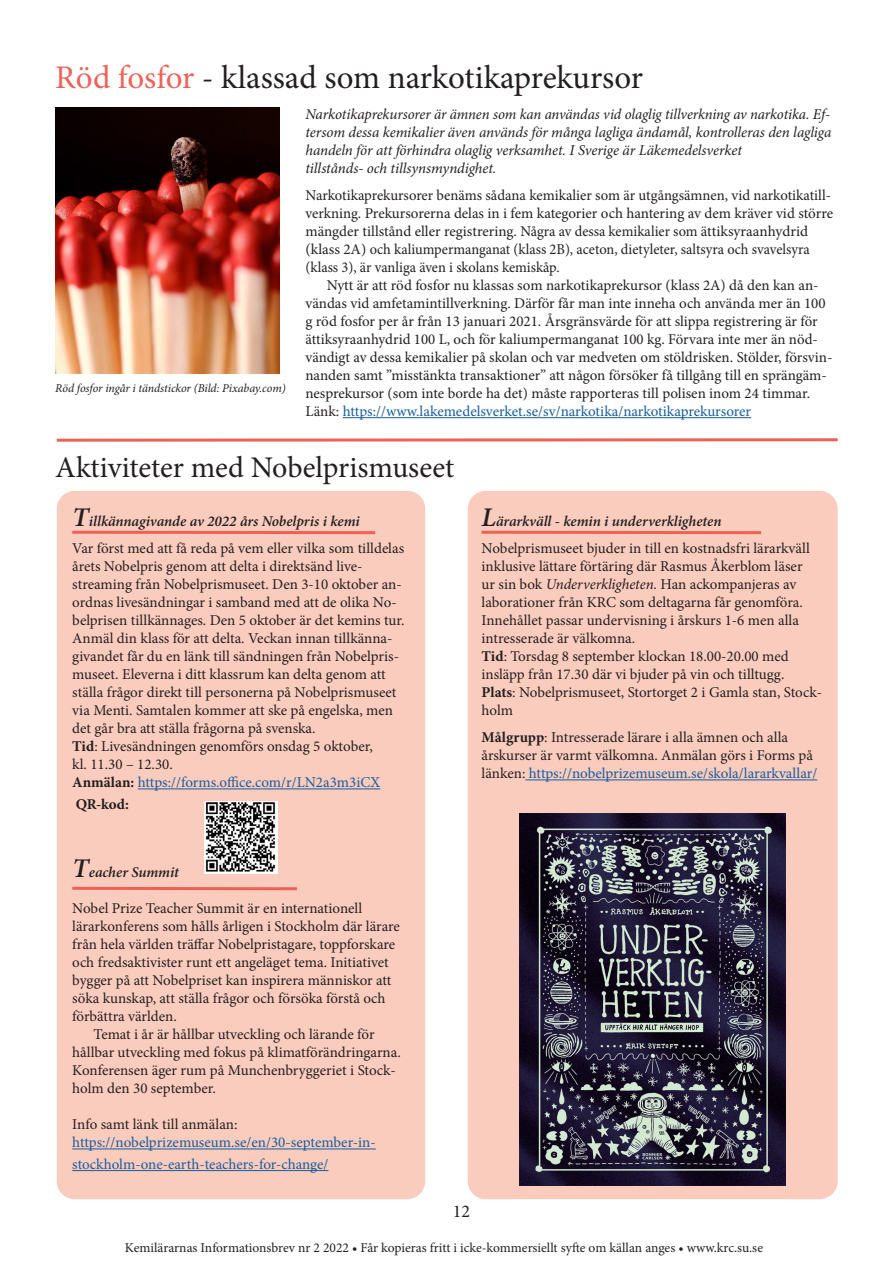
<style>
.page{position:relative;width:893px;height:1263px;background:#fff}
.page>*{position:absolute;margin:0;border:0;box-sizing:border-box;transform-origin:0 0}
.t1{font:33px "Minion Pro";letter-spacing:-.005em;color:#231f20}
.t2{font:30px "Minion Pro";letter-spacing:-.005em;color:#231f20}
.t3{font:18px "Minion Pro";color:#231f20}
.t4{font:15px/18px "Minion Pro";color:#231f20}
.t5{font:italic 15px/18px "Minion Pro";letter-spacing:-.005em;color:#231f20;text-align:justify}
.t6{font:15px/21.6px "Minion Pro";letter-spacing:-.005em;color:#175d9e}
.t7{font:italic 600 15px "Minion Pro";letter-spacing:-.005em;color:#231f20}
.t8{font:700 15px "Minion Pro";color:#231f20}
.t9{font:13.5px "Minion Pro";color:#231f20}
.t10{font:italic 12px "Minion Pro";letter-spacing:-.01em;color:#231f20}
.s1{color:#ef6156}
.s2{color:#231f20}
.s3{font-size:27px}
.s4{font-weight:700}
.s5{font-weight:700;color:#231f20}
.s6{font-style:italic}
.s7{color:#175d9e}
</style>
<div class="page">
<hr style="left:343px;top:417px;width:408px;height:1px;background:#175d9e">
<img style="left:55px;top:108px;width:225px;height:265px">
<div style="left:468px;top:491px;width:370px;height:708px;background:#faccbe;border-radius:18px"></div>
<div style="left:57px;top:491px;width:368px;height:708px;background:#faccbe;border-radius:18px"></div>
<hr style="left:138px;top:788px;width:242px;height:1px;background:#175d9e">
<hr style="left:72px;top:1148px;width:304px;height:1px;background:#175d9e">
<hr style="left:72px;top:1170px;width:256px;height:1px;background:#175d9e">
<hr style="left:525px;top:779px;width:292px;height:1px;background:#175d9e">
<img style="left:204px;top:801px;width:74px;height:72px">
<svg style="left:57px;top:438px;width:781px;height:4px"></svg>
<img style="left:520px;top:813px;width:266px;height:373px">
<hr style="left:72px;top:887px;width:225px;height:3px;background:#ef6156">
<hr style="left:482px;top:531px;width:279px;height:3px;background:#ef6156">
<hr style="left:72px;top:531px;width:303px;height:3px;background:#ef6156">
<p class="t1" style="left:55px;top:55px;width:589px"><span class="s1">Röd fosfor</span> - klassad som narkotikaprekursor</p>
<p class="t5" style="left:305px;top:105px;width:528px">Narkotikaprekursorer är ämnen som kan användas vid olaglig tillverkning av narkotika. Ef&shy;tersom dessa kemikalier även används för många lagliga ändamål, kontrolleras den lagliga handeln för att förhindra olaglig verksamhet. I Sverige är Läkemedelsverket</p>
<p class="t5" style="left:305px;top:159px;width:193px">tillstånds- och tillsynsmyndighet.</p>
<p class="t4" style="left:305px;top:186px;width:529px">Narkotikaprekursorer benäms sådana kemikalier som är utgångsämnen, vid narkotikatill&shy;verkning. Prekursorerna delas in i fem kategorier och hantering av dem kräver vid större mängder tillstånd eller registrering. Några av dessa kemikalier som ättiksyraanhydrid (klass 2A) och kaliumpermanganat (klass 2B), aceton, dietyleter, saltsyra och svavelsyra (klass 3), är vanliga även i skolans kemiskåp.</p>
<p class="t4" style="left:305px;top:276px;width:528px;text-indent:21px">Nytt är att röd fosfor nu klassas som narkotikaprekursor (klass 2A) då den kan an&shy;vändas vid amfetamintillverkning. Därför får man inte inneha och använda mer än 100 g röd fosfor per år från 13 januari 2021. Årsgränsvärde för att slippa registrering är för ättiksyraanhydrid 100 L, och för kaliumpermanganat 100 kg. Förvara inte mer än nöd&shy;vändigt av dessa kemikalier på skolan och var medveten om stöldrisken. Stölder, försvin&shy;nanden samt ”misstänkta transaktioner” att någon försöker få tillgång till en sprängäm&shy;nesprekursor (som inte borde ha det) måste rapporteras till polisen inom 24 timmar.</p>
<p class="t6" style="left:305px;top:401px;width:447px"><span class="s2">Länk:</span> https://www.lakemedelsverket.se/sv/narkotika/narkotikaprekursorer</p>
<p class="t10" style="left:55px;top:380px;width:232px">Röd fosfor ingår i tändstickor (Bild: Pixabay.com)</p>
<p class="t2" style="left:55px;top:447px;width:401px">Aktiviteter med Nobelprismuseet</p>
<p class="t7" style="left:72px;top:511px;width:289px"><span class="s3">T</span>illkännagivande av 2022 års Nobelpris i kemi</p>
<p class="t4" style="left:72px;top:540px;width:333px">Var först med att få reda på vem eller vilka som tilldelas årets Nobelpris genom att delta i direktsänd live-</p>
<p class="t4" style="left:72px;top:576px;width:334px">streaming från Nobelprismuseet. Den 3-10 oktober an&shy;ordnas livesändningar i samband med att de olika No&shy;belprisen tillkännages. Den 5 oktober är det kemins tur.<br>Anmäl din klass för att delta. Veckan innan tillkänna&shy;givandet får du en länk till sändningen från Nobelpris&shy;museet. Eleverna i ditt klassrum kan delta genom att ställa frågor direkt till personerna på Nobelprismuseet via Menti. Samtalen kommer att ske på engelska, men det går bra att ställa frågorna på svenska.</p>
<p class="t4" style="left:72px;top:738px;width:302px"><span class="s4">Tid</span>: Livesändningen genomförs onsdag 5 oktober,</p>
<p class="t4" style="left:72px;top:756px;width:102px">kl. 11.30 – 12.30.</p>
<p class="t6" style="left:72px;top:772px;width:309px"><span class="s5">Anmälan:</span> https://forms.office.com/r/LN2a3m3iCX</p>
<p class="t8" style="left:76px;top:794px;width:55px">QR-kod:</p>
<p class="t7" style="left:72px;top:862px;width:108px"><span class="s3">T</span>eacher Summit</p>
<p class="t4" style="left:72px;top:900px;width:329px">Nobel Prize Teacher Summit är en internationell lärarkonferens som hålls årligen i Stockholm där lärare från hela världen träffar Nobelpristagare, toppforskare och fredsaktivister runt ett angeläget tema. Initiativet bygger på att Nobelpriset kan inspirera människor att söka kunskap, att ställa frågor och försöka förstå och förbättra världen.</p>
<p class="t4" style="left:72px;top:1026px;width:330px;text-indent:21px">Temat i år är hållbar utveckling och lärande för hållbar utveckling med fokus på klimatförändringarna.<br>Konferensen äger rum på Munchenbryggeriet i Stock&shy;holm den 30 september.</p>
<p class="t4" style="left:72px;top:1116px;width:167px">Info samt länk till anmälan:</p>
<p class="t6" style="left:72px;top:1132px;width:305px">https://nobelprizemuseum.se/en/30-september-in&shy;stockholm-one-earth-teachers-for-change/</p>
<p class="t7" style="left:482px;top:511px;width:242px"><span class="s3">L</span>ärarkväll - kemin i underverkligheten</p>
<p class="t4" style="left:482px;top:540px;width:330px">Nobelprismuseet bjuder in till en kostnadsfri lärarkväll inklusive lättare förtäring där Rasmus Åkerblom läser ur sin bok <span class="s6">Underverkligheten.</span> Han ackompanjeras av laborationer från KRC som deltagarna får genomföra.<br>Innehållet passar undervisning i årskurs 1-6 men alla intresserade är välkomna.</p>
<p class="t4" style="left:482px;top:648px;width:309px"><span class="s4">Tid</span>: Torsdag 8 september klockan 18.00-20.00 med insläpp från 17.30 där vi bjuder på vin och tilltugg.</p>
<p class="t4" style="left:482px;top:684px;width:342px"><span class="s4">Plats</span>: Nobelprismuseet, Stortorget 2 i Gamla stan, Stock&shy;holm</p>
<p class="t4" style="left:482px;top:729px;width:337px"><span class="s4">Målgrupp</span>: Intresserade lärare i alla ämnen och alla årskurser är varmt välkomna. Anmälan görs i Forms på länken: <span class="s7">https://nobelprizemuseum.se/skola/lararkvallar/</span></p>
<p class="t3" style="left:453px;top:1199px;width:19px">12</p>
<p class="t9" style="left:125px;top:1238px;width:640px">Kemilärarnas Informationsbrev nr 2 2022 • Får kopieras fritt i icke-kommersiellt syfte om källan anges • www.krc.su.se</p>
</div>
